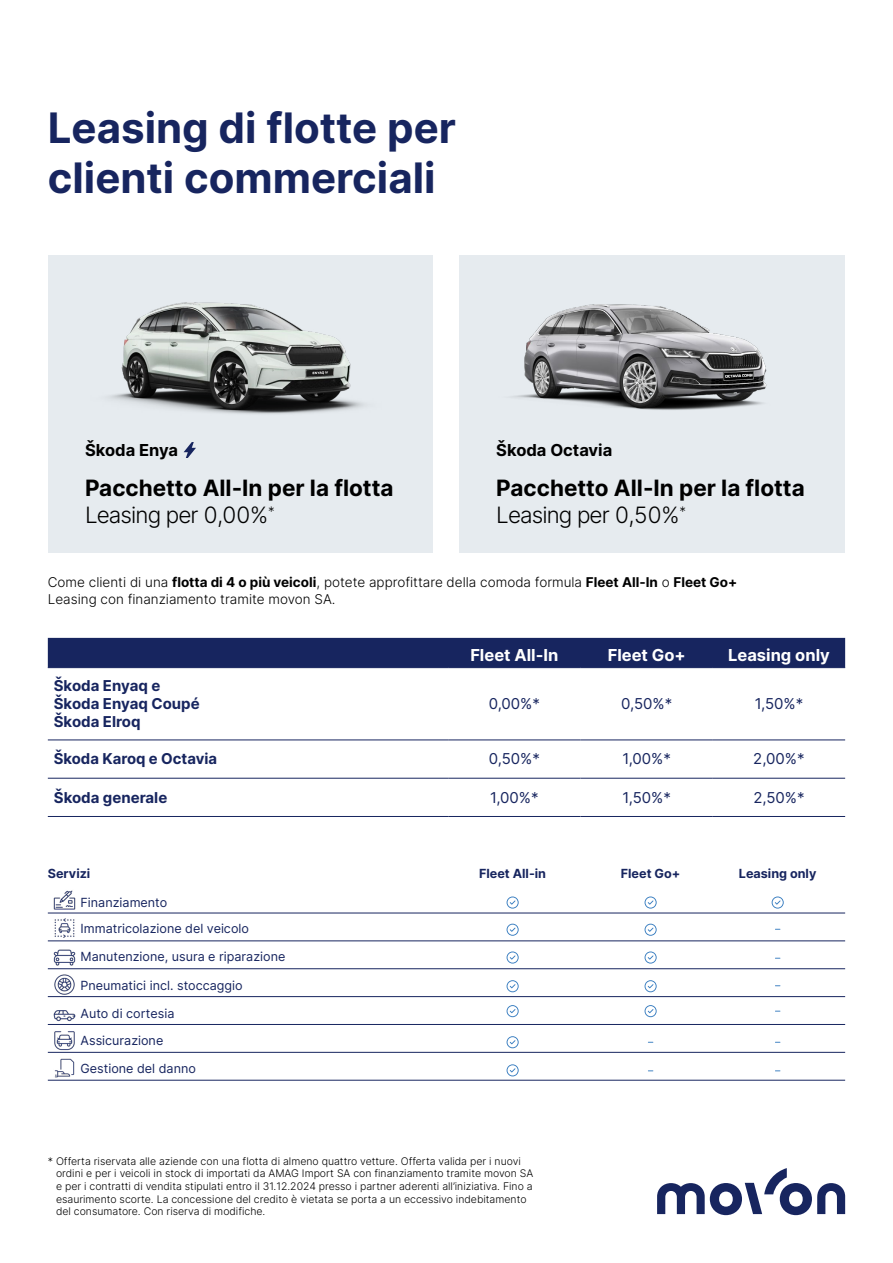
<style>
.page{position:relative;width:893px;height:1263px;background:#fff}
.page>*{position:absolute;margin:0;border:0;box-sizing:border-box;transform-origin:0 0}
.t1{font:700 42px/50.4px "Inter";color:#17255f}
.t2{font:700 22.5px/27px "Inter";color:#000}
.t3{font:700 16.5px "Inter";color:#fff}
.t4{font:700 16.5px "Inter";color:#000}
.t5{font:700 15px/18px "Inter";color:#17255f}
.t6{font:15px "Inter";color:#17255f}
.t7{font:300 13.5px/16.5px "Inter";color:#000}
.t8{font:12.6px/26.8px "Inter";color:#17255f}
.t9{font:700 12.6px "Inter";color:#17255f}
.t10{font:300 10.5px/12.6px "Inter";color:#000}
.s1{font-weight:300}
.s2{font-weight:700}
</style>
<div class="page">
<div style="left:459px;top:255px;width:386px;height:298px;background:#e6ebef"></div>
<div style="left:48px;top:255px;width:384px;height:298px;background:#e6ebef"></div>
<img style="left:110px;top:302px;width:254px;height:112px">
<img style="left:512px;top:304px;width:255px;height:106px">
<svg style="left:184px;top:442px;width:12px;height:16px"></svg>
<svg style="left:657px;top:1168px;width:188px;height:47px"></svg>
<img style="left:54px;top:890px;width:21px;height:20px">
<img style="left:54px;top:919px;width:21px;height:18px">
<img style="left:54px;top:949px;width:21px;height:17px">
<img style="left:54px;top:974px;width:21px;height:21px">
<img style="left:54px;top:1010px;width:21px;height:12px">
<img style="left:54px;top:1031px;width:21px;height:20px">
<img style="left:54px;top:1058px;width:21px;height:20px">
<svg style="left:507px;top:896px;width:12px;height:12px"></svg>
<svg style="left:507px;top:924px;width:12px;height:12px"></svg>
<svg style="left:507px;top:951px;width:12px;height:12px"></svg>
<svg style="left:507px;top:980px;width:12px;height:12px"></svg>
<svg style="left:507px;top:1005px;width:12px;height:12px"></svg>
<svg style="left:507px;top:1036px;width:12px;height:12px"></svg>
<svg style="left:507px;top:1064px;width:12px;height:12px"></svg>
<svg style="left:645px;top:896px;width:12px;height:12px"></svg>
<svg style="left:645px;top:924px;width:12px;height:12px"></svg>
<svg style="left:645px;top:951px;width:12px;height:12px"></svg>
<svg style="left:645px;top:980px;width:12px;height:12px"></svg>
<svg style="left:645px;top:1005px;width:12px;height:12px"></svg>
<svg style="left:772px;top:896px;width:12px;height:12px"></svg>
<hr style="left:48px;top:913px;width:797px;height:1px;background:#17255f">
<hr style="left:48px;top:940px;width:797px;height:1px;background:#17255f">
<hr style="left:48px;top:968px;width:797px;height:1px;background:#17255f">
<hr style="left:48px;top:996px;width:797px;height:1px;background:#17255f">
<hr style="left:48px;top:1024px;width:797px;height:1px;background:#17255f">
<hr style="left:48px;top:1052px;width:797px;height:1px;background:#17255f">
<hr style="left:48px;top:1080px;width:797px;height:1px;background:#17255f">
<div style="left:48px;top:638px;width:797px;height:29px;background:#17255f"></div>
<hr style="left:48px;top:667px;width:400px;height:1px;background:#17255f">
<hr style="left:448px;top:667px;width:132px;height:1px;background:#17255f">
<hr style="left:580px;top:667px;width:133px;height:1px;background:#17255f">
<hr style="left:713px;top:667px;width:132px;height:1px;background:#17255f">
<hr style="left:48px;top:740px;width:400px;height:1px;background:#17255f">
<hr style="left:448px;top:740px;width:132px;height:1px;background:#17255f">
<hr style="left:580px;top:740px;width:133px;height:1px;background:#17255f">
<hr style="left:713px;top:740px;width:132px;height:1px;background:#17255f">
<hr style="left:48px;top:778px;width:400px;height:1px;background:#17255f">
<hr style="left:448px;top:778px;width:132px;height:1px;background:#17255f">
<hr style="left:580px;top:778px;width:133px;height:1px;background:#17255f">
<hr style="left:713px;top:778px;width:132px;height:1px;background:#17255f">
<hr style="left:48px;top:816px;width:400px;height:1px;background:#17255f">
<hr style="left:448px;top:816px;width:132px;height:1px;background:#17255f">
<hr style="left:580px;top:816px;width:133px;height:1px;background:#17255f">
<hr style="left:713px;top:816px;width:132px;height:1px;background:#17255f">
<h1 class="t1" style="left:48px;top:101px;width:410px">Leasing di flotte per clienti commerciali</h1>
<h3 class="t4" style="left:85px;top:438px;width:95px">Škoda Enya</h3>
<h2 class="t2" style="left:85px;top:474px;width:310px">Pacchetto All-In per la flotta<br><span class="s1">Leasing per 0,00%</span><sup>*</sup></h2>
<h3 class="t4" style="left:496px;top:438px;width:118px">Škoda Octavia</h3>
<h2 class="t2" style="left:496px;top:474px;width:310px">Pacchetto All-In per la flotta<br><span class="s1">Leasing per 0,50%</span><sup>*</sup></h2>
<p class="t7" style="left:48px;top:574px;width:691px">Come clienti di una <span class="s2">flotta di 4 o più veicoli</span>, potete approfittare della comoda formula <span class="s2">Fleet All-In</span> o <span class="s2">Fleet Go+<br></span>Leasing con finanziamento tramite movon SA.</p>
<h3 class="t5" style="left:54px;top:676px;width:147px">Škoda Enyaq e<br>Škoda Enyaq Coupé<br>Škoda Elroq</h3>
<h3 class="t3" style="left:470px;top:643px;width:90px">Fleet All-In</h3>
<h3 class="t3" style="left:608px;top:643px;width:80px">Fleet Go+</h3>
<h3 class="t3" style="left:728px;top:643px;width:103px">Leasing only</h3>
<h3 class="t6" style="left:489px;top:693px;width:53px">0,00%*</h3>
<h3 class="t6" style="left:621px;top:693px;width:53px">0,50%*</h3>
<h3 class="t6" style="left:755px;top:693px;width:50px">1,50%*</h3>
<h3 class="t5" style="left:54px;top:749px;width:165px">Škoda Karoq e Octavia</h3>
<h3 class="t6" style="left:489px;top:748px;width:53px">0,50%*</h3>
<h3 class="t6" style="left:622px;top:748px;width:50px">1,00%*</h3>
<h3 class="t6" style="left:753px;top:748px;width:53px">2,00%*</h3>
<h3 class="t5" style="left:54px;top:788px;width:115px">Škoda generale</h3>
<h3 class="t6" style="left:490px;top:786px;width:50px">1,00%*</h3>
<h3 class="t6" style="left:622px;top:786px;width:50px">1,50%*</h3>
<h3 class="t6" style="left:753px;top:786px;width:53px">2,50%*</h3>
<p class="t9" style="left:48px;top:864px;width:44px">Servizi</p>
<p class="t8" style="left:81px;top:888px;width:170px">Finanziamento<br>Immatricolazione del veicolo</p>
<p class="t8" style="left:81px;top:943px;width:206px">Manutenzione, usura e riparazione</p>
<p class="t8" style="left:81px;top:972px;width:164px">Pneumatici incl. stoccaggio</p>
<p class="t8" style="left:81px;top:1000px;width:95px">Auto di cortesia<br>Assicurazione</p>
<p class="t8" style="left:81px;top:1055px;width:117px">Gestione del danno</p>
<p class="t9" style="left:479px;top:864px;width:69px">Fleet All-in</p>
<p class="t9" style="left:621px;top:864px;width:61px">Fleet Go+</p>
<p class="t9" style="left:739px;top:864px;width:79px">Leasing only</p>
<p class="t10" style="left:56px;top:1154px;width:479px;text-indent:-8px">* Offerta riservata alle aziende con una flotta di almeno quattro vetture. Offerta valida per i nuovi ordini e per i veicoli in stock di importati da AMAG Import SA con finanziamento tramite movon SA e per i contratti di vendita stipulati entro il 31.12.2024 presso i partner aderenti all’iniziativa. Fino a esaurimento scorte. La concessione del credito è vietata se porta a un eccessivo indebitamento del consumatore. Con riserva di modifiche.</p>
</div>
